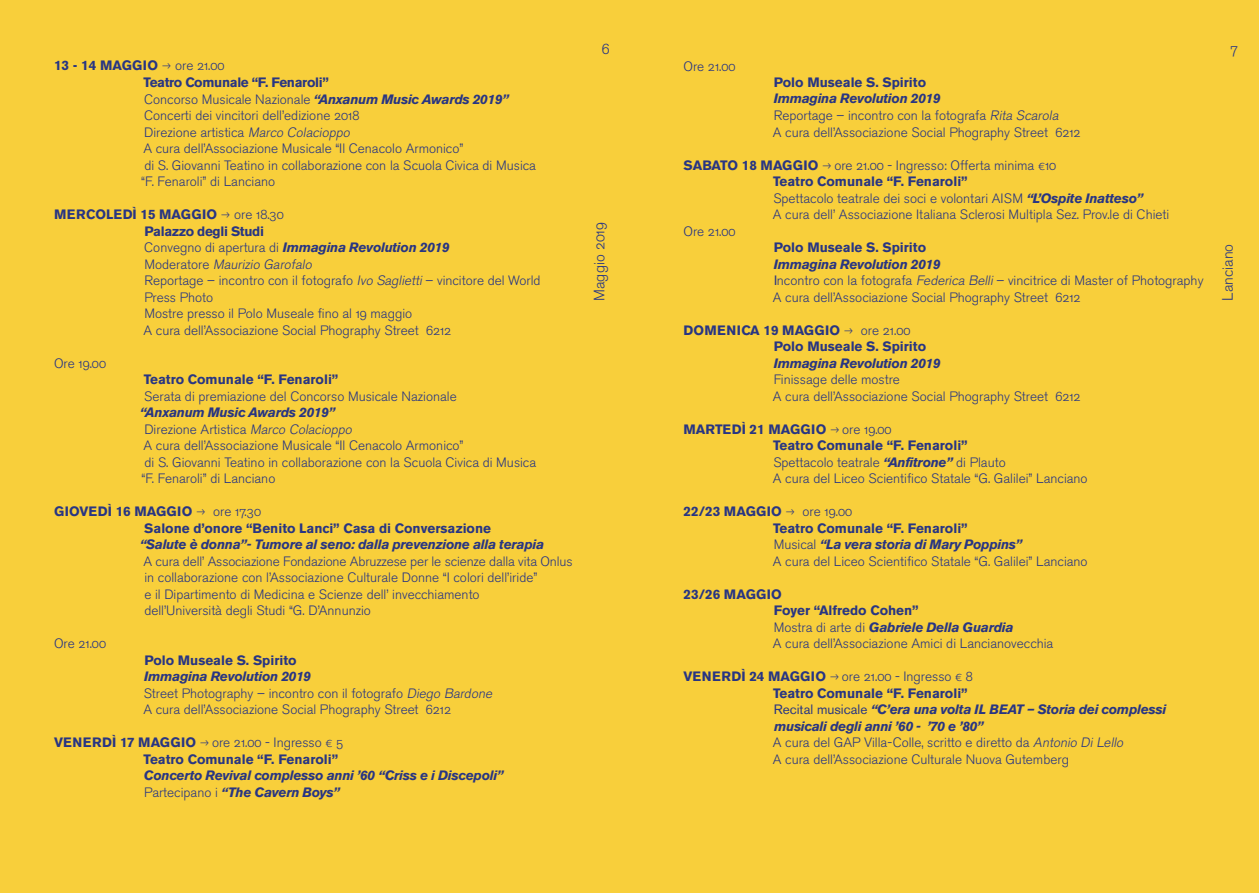
<style>
.page{position:relative;width:1259px;height:893px;background:#f8cf3b}
.page>*{position:absolute;margin:0;border:0;box-sizing:border-box;transform-origin:0 0}
.t1{font:15px "Akzidenz Grotesk BE Light Os F";color:#283583}
.t2{font:13.5px/16.5px "Akzidenz Grotesk BE Light Os F";color:#283583}
.t3{font:italic 700 13.5px/16.5px "Akzidenz Grotesk BE";letter-spacing:-.025em;color:#283583}
.t4{font:700 13.5px "Akzidenz Grotesk BE";color:#283583}
.t5{font:700 13.5px "Akzidenz Grotesk BE";letter-spacing:-.025em;color:#283583}
.t6{font:700 13.5px "Akzidenz Grotesk BE";letter-spacing:.02em;color:#283583}
.s1{font-family:"Akzidenz Grotesk BE Light Os F";font-weight:400}
.s2{font-family:"Akzidenz Grotesk BE";font-weight:700;font-style:italic}
.s3{font-style:italic}
.s4{font-style:normal}
.s5{font-family:"Akzidenz Grotesk BE Light Os F";font-weight:400;font-style:normal}
.s6{font-family:"Akzidenz Grotesk BE";font-weight:700}
.s7{font-family:"Akzidenz Grotesk BE"}
.s8{font-weight:400;font-style:normal}
</style>
<div class="page">
<p class="t4" style="left:54px;top:58px;width:172px">13 - 14 MAGGIO → <span class="s1">ore 21.00</span></p>
<p class="t5" style="left:144px;top:74px;width:187px">Teatro Comunale “F. Fenaroli”</p>
<p class="t2" style="left:141px;top:91px;width:396px">Concorso Musicale Nazionale <span class="s2">“Anxanum Music Awards 2019” </span>Concerti dei vincitori dell’edizione 2018<br>Direzione artistica <span class="s3">Marco Colacioppo<br></span>A cura dell’Associazione Musicale “Il Cenacolo Armonico”<br>di S. Giovanni Teatino in collaborazione con la Scuola Civica di Musica “F. Fenaroli” di Lanciano</p>
<p class="t4" style="left:54px;top:206px;width:231px">MERCOLEDÌ 15 MAGGIO → <span class="s1">ore 18.30</span></p>
<p class="t2" style="left:54px;top:355px;width:54px">Ore 19.00</p>
<p class="t3" style="left:144px;top:223px;width:307px"><span class="s4">Palazzo degli Studi<br></span><span class="s5">Convegno di apertura di</span> Immagina Revolution 2019</p>
<p class="t2" style="left:143px;top:256px;width:398px">M o d e r at o r e <span class="s3">Maurizio Garofalo<br></span>Reportage – incontro con il fotografo <span class="s3">Ivo Saglietti</span> – vincitore del World Press Photo<br>Mostre presso il Polo Museale fino al 19 maggio<br>A cura dell’Associazione Social Phography Street 6212</p>
<p class="t4" style="left:144px;top:371px;width:196px">Teatro Comunale “F. Fenaroli”</p>
<p class="t2" style="left:144px;top:388px;width:314px">Serata di premiazione del Concorso Musicale Nazionale</p>
<p class="t3" style="left:140px;top:404px;width:196px">“Anxanum Music Awards 2019”</p>
<p class="t2" style="left:141px;top:421px;width:396px">Direzione Artistica <span class="s3">Marco Colacioppo<br></span>A cura dell’Associazione Musicale “Il Cenacolo Armonico”<br>di S. Giovanni Teatino in collaborazione con la Scuola Civica di Musica “F. Fenaroli” di Lanciano</p>
<p class="t4" style="left:144px;top:520px;width:348px">Salone d’onore “Benito Lanci” Casa di Conversazione</p>
<p class="t3" style="left:140px;top:536px;width:406px">“Salute è donna”- Tumore al seno: dalla prevenzione alla terapia</p>
<p class="t2" style="left:143px;top:553px;width:431px">A cura dell’ Associazione Fondazione Abruzzese per le scienze dalla vita Onlus in collaborazione con l’Associazione Culturale Donne “I colori dell’iride”<br>e il Dipartimento di Medicina e Scienze dell’ invecchiamento<br>dell’Università degli Studi “G. D’Annunzio</p>
<p class="t4" style="left:54px;top:503px;width:209px">GIOVEDÌ 16 MAGGIO → <span class="s1">ore 17.30</span></p>
<p class="t2" style="left:54px;top:635px;width:54px">Ore 21.00</p>
<p class="t4" style="left:144px;top:652px;width:154px">Polo Museale S. Spirito</p>
<p class="t3" style="left:144px;top:668px;width:168px">Immagina Revolution 2019</p>
<p class="t2" style="left:143px;top:685px;width:353px">Street Photography – incontro con il fotografo <span class="s3">Diego Bardone<br></span>A cura dell’Associazione Social Phography Street 6212</p>
<p class="t2" style="left:54px;top:734px;width:290px"><span class="s6">VENERDÌ 17 MAGGIO</span> → ore 21.00 - Ingresso € 5</p>
<p class="t4" style="left:144px;top:751px;width:196px">Teatro Comunale “F. Fenaroli”</p>
<p class="t3" style="left:144px;top:767px;width:361px">Concerto Revival complesso anni ’60 “Criss e i Discepoli”<br><span class="s5">Partecipano i</span> “The Cavern Boys”</p>
<p class="t1" style="left:602px;top:40px;width:9px">6</p>
<p class="t1" style="left:1230px;top:40px;width:9px">7</p>
<p class="t2" style="left:683px;top:58px;width:54px">Ore 21.00</p>
<p class="t4" style="left:774px;top:74px;width:154px">Polo Museale S. Spirito</p>
<p class="t3" style="left:774px;top:91px;width:168px">Immagina Revolution 2019</p>
<p class="t2" style="left:773px;top:107px;width:309px">Reportage – incontro con la fotografa <span class="s3">Rita Scarola<br></span>A cura dell’Associazione Social Phography Street 6212</p>
<p class="t1" style="left:591px;top:301px;width:80px;rotate:-90deg">Maggio 2019</p>
<p class="t2" style="left:683px;top:157px;width:374px"><span class="s6">SABATO 18 MAGGIO</span> → ore 21.00 - Ingresso: Offerta minima €10</p>
<p class="t2" style="left:683px;top:223px;width:54px">Ore 21.00</p>
<p class="t4" style="left:773px;top:173px;width:196px">Teatro Comunale “F. Fenaroli”</p>
<p class="t2" style="left:773px;top:190px;width:398px">Spettacolo teatrale dei soci e volontari AISM <span class="s2">“L’Ospite Inatteso”<br></span>A cura dell’ Associazione Italiana Sclerosi Multipla Sez. Prov.le di Chieti</p>
<p class="t4" style="left:774px;top:239px;width:154px">Polo Museale S. Spirito</p>
<p class="t3" style="left:774px;top:256px;width:168px">Immagina Revolution 2019</p>
<p class="t2" style="left:773px;top:272px;width:432px"><span class="s7">I</span>ncontro con la fotografa <span class="s3">Federica Belli</span> – vincitrice di Master of Photography<br>A cura dell’Associazione Social Phography Street 6212</p>
<p class="t6" style="left:683px;top:322px;width:228px">DOMENICA 19 MAGGIO → <span class="s1">ore 21.00</span></p>
<p class="t4" style="left:774px;top:338px;width:154px">Polo Museale S. Spirito</p>
<p class="t3" style="left:774px;top:355px;width:168px">Immagina Revolution 2019</p>
<p class="t2" style="left:773px;top:371px;width:309px">Finissage delle mostre<br>A cura dell’Associazione Social Phography Street 6212</p>
<p class="t4" style="left:773px;top:437px;width:196px">Teatro Comunale “F. Fenaroli”</p>
<p class="t2" style="left:773px;top:454px;width:316px">Spettacolo teatrale <span class="s2">“Anfitrone”</span> di Plauto<br>A cura del Liceo Scientifico Statale “G. Galilei” Lanciano</p>
<p class="t3" style="left:773px;top:520px;width:251px"><span class="s4">Teatro Comunale “F. Fenaroli”<br></span><span class="s5">Musical</span> “La vera storia di Mary Poppins”</p>
<p class="t2" style="left:773px;top:553px;width:316px">A cura del Liceo Scientifico Statale “G. Galilei” Lanciano</p>
<p class="t3" style="left:773px;top:602px;width:241px"><span class="s4">Foyer “Alfredo Cohen”<br></span><span class="s5">Mostra di arte di</span> Gabriele Della Guardia</p>
<p class="t2" style="left:773px;top:635px;width:282px">A cura dell’Associazione Amici di Lancianovecchia</p>
<p class="t3" style="left:773px;top:685px;width:395px"><span class="s4">Teatro Comunale “F. Fenaroli”<br></span><span class="s8">Recital musicale</span> “C’era una volta IL BEAT – Storia dei complessi musicali degli anni ’60 - ’70 e ’80”</p>
<p class="t2" style="left:773px;top:734px;width:355px">A cura del GAP Villa-Colle, scritto e diretto da <span class="s3">Antonio Di Lello<br></span>A cura dell’Associazione Culturale Nuova Gutemberg</p>
<p class="t4" style="left:683px;top:421px;width:210px">MARTEDÌ 21 MAGGIO → <span class="s1">ore 19.00</span></p>
<p class="t4" style="left:683px;top:503px;width:170px">22/23 MAGGIO → <span class="s1">ore 19.00</span></p>
<p class="t4" style="left:683px;top:586px;width:100px">23/26 MAGGIO</p>
<p class="t2" style="left:683px;top:668px;width:291px"><span class="s6">VENERDÌ 24 MAGGIO</span> → ore 21.00 - Ingresso € 8</p>
<p class="t1" style="left:1219px;top:301px;width:59px;rotate:-90deg">Lanciano</p>
</div>
